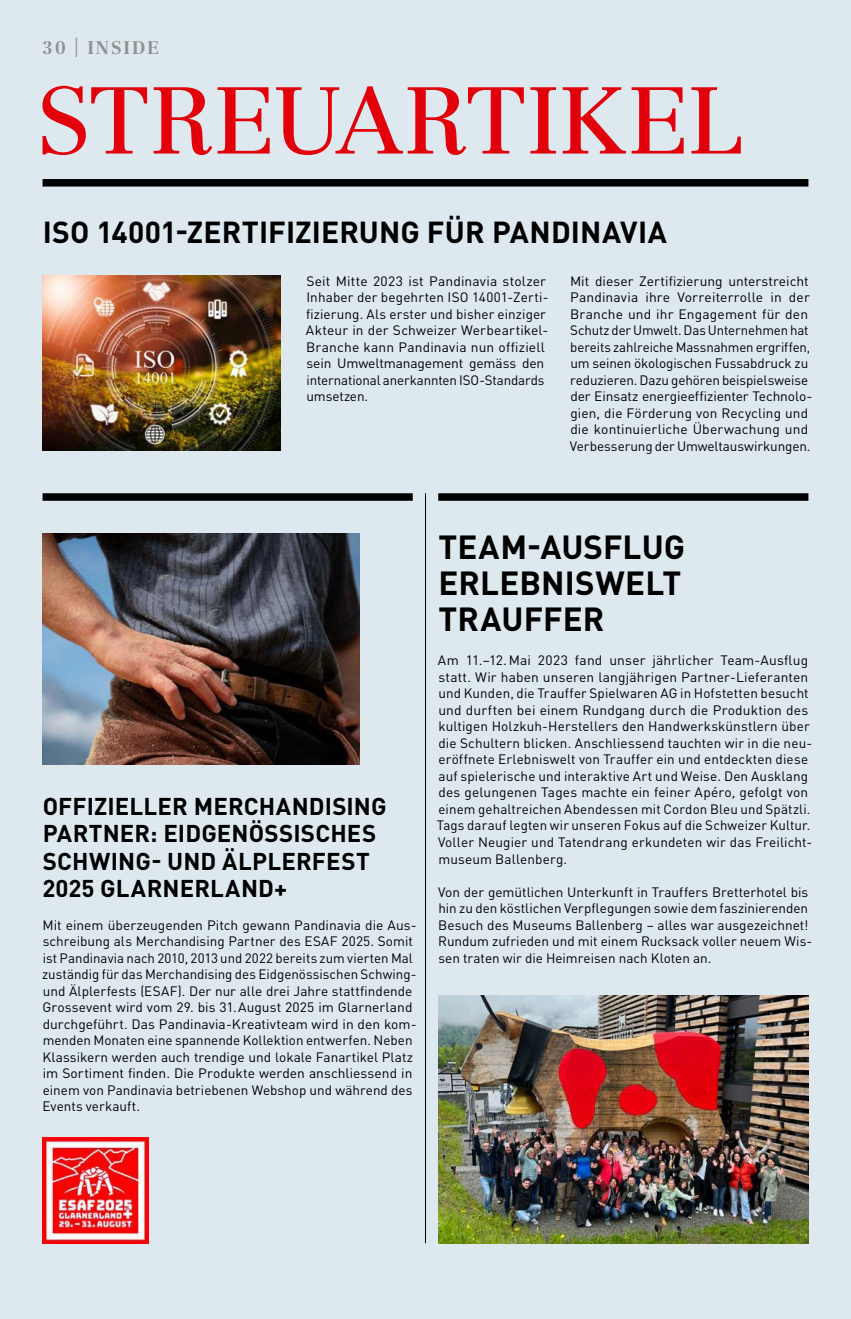
<style>
.page{position:relative;width:851px;height:1319px;background:#fff}
.page>*{position:absolute;margin:0;border:0;box-sizing:border-box;transform-origin:0 0}
.t1{font:93px "Centennial LT Std";letter-spacing:-.005em;color:#e2000a}
.t2{font:700 33px/36px "DIN Pro";letter-spacing:.005em;color:#000;text-align:justify}
.t3{font:700 30px "DIN Pro";letter-spacing:.005em;color:#000}
.t4{font:700 24px/27px "DIN Pro";letter-spacing:.005em;color:#000}
.t5{font:700 18px "Centennial LT Std";letter-spacing:.1em;color:#919191}
.t6{font:13.5px/16.5px "DIN Pro";letter-spacing:.005em;color:#000}
.s1{font-family:"Helvetica Neue LT Std";font-weight:300;font-size:27px}
</style>
<div class="page">
<div style="left:0;top:0;width:850px;height:1318px;background:#dee8ef"></div>
<img style="left:43px;top:533px;width:316px;height:231px">
<img style="left:43px;top:1137px;width:105px;height:105px">
<img style="left:43px;top:276px;width:238px;height:175px">
<img style="left:438px;top:995px;width:370px;height:247px">
<hr style="left:425px;top:493px;width:1px;height:749px;background:#000">
<div style="left:43px;top:493px;width:369px;height:7px;background:#000"></div>
<div style="left:43px;top:179px;width:765px;height:7px;background:#000"></div>
<div style="left:438px;top:493px;width:370px;height:7px;background:#000"></div>
<h3 class="t5" style="left:43px;top:37px;width:118px">30 <span class="s1">I</span> INSIDE</h3>
<h1 class="t1" style="left:37px;top:65px;width:707px">STREUARTIKEL</h1>
<h3 class="t3" style="left:43px;top:211px;width:625px">ISO 14001-ZERTIFIZIERUNG FÜR PANDINAVIA</h3>
<p class="t6" style="left:306px;top:272px;width:244px">Seit Mitte 2023 ist Pandinavia stolzer Inhaber der begehrten ISO 14001-Zerti&shy;fizierung. Als erster und bisher einziger Akteur in der Schweizer Werbeartikel-Branche kann Pandinavia nun offiziell sein Umweltmanagement gemäss den international anerkannten ISO-Standards umsetzen.</p>
<p class="t6" style="left:570px;top:272px;width:244px">Mit dieser Zertifizierung unterstreicht Pandinavia ihre Vorreiterrolle in der Branche und ihr Engagement für den Schutz der Umwelt. Das Unternehmen hat bereits zahlreiche Massnahmen ergriffen, um seinen ökologischen Fussabdruck zu reduzieren. Dazu gehören beispielsweise der Einsatz energieeffizienter Technolo&shy;gien, die Förderung von Recycling und die kontinuierliche Überwachung und Verbesserung der Umweltauswirkungen.</p>
<h3 class="t4" style="left:43px;top:792px;width:345px">OFFIZIELLER MERCHANDISING<br>PARTNER: EIDGENÖSSISCHES<br>SCHWING- UND ÄLPLERFEST<br>2025 GLARNERLAND+</h3>
<p class="t6" style="left:42px;top:915px;width:376px">Mit einem überzeugenden Pitch gewann Pandinavia die Aus&shy;schreibung als Merchandising Partner des ESAF 2025. Somit ist Pandinavia nach 2010, 2013 und 2022 bereits zum vierten Mal zuständig für das Merchandising des Eidgenössischen Schwing&shy;und Älplerfests (ESAF). Der nur alle drei Jahre stattfindende Grossevent wird vom 29. bis 31.August 2025 im Glarnerland durchgeführt. Das Pandinavia-Kreativteam wird in den kom&shy;menden Monaten eine spannende Kollektion entwerfen. Neben Klassikern werden auch trendige und lokale Fanartikel Platz im Sortiment finden. Die Produkte werden anschliessend in einem von Pandinavia betriebenen Webshop und während des Events verkauft.</p>
<h2 class="t2" style="left:438px;top:527px;width:248px">TEAM-AUSFLUG ERLEBNISWELT TRAUFFER</h2>
<p class="t6" style="left:437px;top:651px;width:377px">Am 11.–12.Mai 2023 fand unser jährlicher Team-Ausflug statt. Wir haben unseren langjährigen Partner-Lieferanten und Kunden, die Trauffer Spielwaren AG in Hofstetten besucht und durften bei einem Rundgang durch die Produktion des kultigen Holzkuh-Herstellers den Handwerkskünstlern über die Schultern blicken. Anschliessend tauchten wir in die neu&shy;eröffnete Erlebniswelt von Trauffer ein und entdeckten diese auf spielerische und interaktive Art und Weise. Den Ausklang des gelungenen Tages machte ein feiner Apéro, gefolgt von einem gehaltreichen Abendessen mit Cordon Bleu und Spätzli.<br>Tags darauf legten wir unseren Fokus auf die Schweizer Kultur.<br>Voller Neugier und Tatendrang erkundeten wir das Freilicht&shy;museum Ballenberg.</p>
<p class="t6" style="left:438px;top:882px;width:375px">Von der gemütlichen Unterkunft in Trauffers Bretterhotel bis hin zu den köstlichen Verpflegungen sowie dem faszinierenden Besuch des Museums Ballenberg – alles war ausgezeichnet!<br>Rundum zufrieden und mit einem Rucksack voller neuem Wis&shy;sen traten wir die Heimreisen nach Kloten an.</p>
</div>
